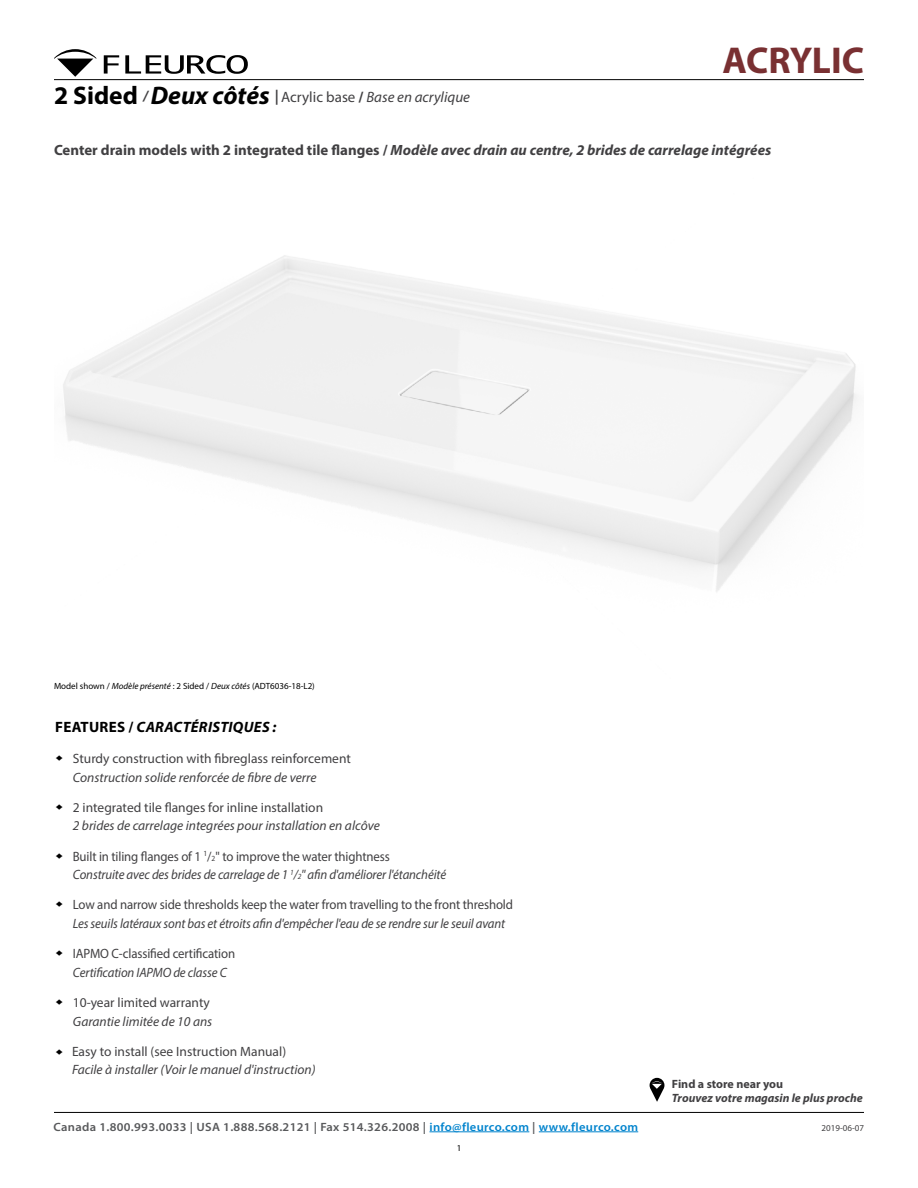
<style>
.page{position:relative;width:918px;height:1188px;background:#fff}
.page>*{position:absolute;margin:0;border:0;box-sizing:border-box;transform-origin:0 0}
.t1{font:700 37.5px "Myriad Pro";letter-spacing:-.01em;color:#793032}
.t2{font:italic 15px "Myriad Pro";color:#414042}
.t3{font:italic 700 15px "Myriad Pro";letter-spacing:.02em;color:#000}
.t4{font:italic 700 14.85px "Myriad Pro";color:#414042}
.t5{font:italic 13.5px/18.8px "Myriad Pro";letter-spacing:-.01em;color:#414042;scale:.95 1}
.t6{font:italic 13.5px "Myriad Pro";letter-spacing:-.01em;color:#414042}
.t7{font:13.5px "Myriad Pro";letter-spacing:-.005em;color:#414042}
.t8{font:13.5px "Myriad Pro";letter-spacing:-.005em;color:#414042;scale:.95 1}
.t9{font:600 12px "Myriad Pro";letter-spacing:.025em;color:#58595b;scale:1.05 1}
.t10{font:italic 700 12px "Myriad Pro";color:#414042}
.t11{font:700 12px "Myriad Pro";color:#414042}
.t12{font:10.8px "Arial";color:#000;scale:1.11 1}
.t13{font:9px "Myriad Pro";color:#000}
.t14{font:9px "Myriad Pro";color:#414042}
.s1{font-weight:700;font-style:normal;font-size:25.5px;color:#000}
.s2{font-weight:700}
.s3{font-weight:700;font-size:25.5px;color:#000}
.s4{font-style:normal}
.s5{font-weight:700;font-style:normal}
.s6{font-style:italic}
.s7{font-style:normal;font-size:7.8px}
.s8{font-size:7.8px}
.s9{color:#0083cd}
</style>
<div class="page">
<hr style="left:54px;top:1112px;width:810px;height:1px;background:#000">
<hr style="left:429px;top:1132px;width:100px;height:1px;background:#0083cd">
<hr style="left:539px;top:1132px;width:99px;height:1px;background:#0083cd">
<hr style="left:54px;top:79px;width:810px;height:1px;background:#000">
<svg style="left:104px;top:55px;width:15px;height:19px"></svg>
<svg style="left:125px;top:55px;width:123px;height:19px"></svg>
<svg style="left:54px;top:49px;width:42px;height:28px"></svg>
<svg style="left:650px;top:1078px;width:14px;height:24px"></svg>
<h1 class="t1" style="left:722px;top:36px;width:143px">ACRYLIC</h1>
<p class="t2" style="left:54px;top:88px;width:418px"><span class="s1">2 Sided</span> <span class="s2">/</span> <span class="s3">Deux côtés</span> <span class="s2">|</span> <span class="s4">Acrylic base</span> <span class="s5">/</span> Base en acrylique</p>
<p class="t4" style="left:54px;top:140px;width:719px"><span class="s4">Center drain models with 2 integrated tile flanges /</span> Modèle avec drain au centre, 2 brides de carrelage intégrées</p>
<p class="t13" style="left:54px;top:680px;width:262px">Model shown / <span class="s6">Modèle présenté</span> : 2 Sided / <span class="s6">Deux côtés</span> (ADT6036-18-L2)</p>
<p class="t3" style="left:55px;top:717px;width:223px"><span class="s4">FEATURES /</span> CARACTÉRISTIQUES :</p>
<p class="t12" style="left:67px;top:755px;width:7px;rotate:90deg">♦</p>
<p class="t7" style="left:73px;top:750px;width:280px">Sturdy construction with fibreglass reinforcement</p>
<p class="t6" style="left:73px;top:769px;width:245px">Construction solide renforcée de fibre de verre</p>
<p class="t7" style="left:73px;top:799px;width:252px">2 integrated tile flanges for inline installation</p>
<p class="t6" style="left:73px;top:818px;width:308px">2 brides de carrelage integrées pour installation en alcôve</p>
<p class="t12" style="left:67px;top:804px;width:7px;rotate:90deg">♦</p>
<p class="t12" style="left:67px;top:853px;width:7px;rotate:90deg">♦</p>
<p class="t5" style="left:73px;top:847px;width:394px"><span class="s4">Built in tiling flanges of 1</span> <sup>1</sup><span class="s4">/</span><span class="s7">2</span><span class="s4">'' to improve the water thightness<br></span>Construite avec des brides de carrelage de 1 <sup>1</sup>/<span class="s8">2</span>'' afin d'améliorer l'étanchéité</p>
<p class="t12" style="left:67px;top:901px;width:7px;rotate:90deg">♦</p>
<p class="t8" style="left:73px;top:896px;width:465px">Low and narrow side thresholds keep the water from travelling to the front threshold</p>
<p class="t5" style="left:73px;top:914px;width:457px">Les seuils latéraux sont bas et étroits afin d'empêcher l'eau de se rendre sur le seuil avant</p>
<p class="t12" style="left:67px;top:950px;width:7px;rotate:90deg">♦</p>
<p class="t8" style="left:73px;top:945px;width:172px">IAPMO C-classified certification</p>
<p class="t5" style="left:73px;top:963px;width:164px">Certification IAPMO de classe C</p>
<p class="t12" style="left:67px;top:999px;width:7px;rotate:90deg">♦</p>
<p class="t7" style="left:73px;top:994px;width:139px">10-year limited warranty</p>
<p class="t6" style="left:73px;top:1013px;width:141px">Garantie limitée de 10 ans</p>
<p class="t12" style="left:67px;top:1049px;width:7px;rotate:90deg">♦</p>
<p class="t7" style="left:72px;top:1043px;width:216px">Easy to install (see Instruction Manual)</p>
<p class="t6" style="left:72px;top:1061px;width:245px">Facile à installer (Voir le manuel d'instruction)</p>
<p class="t11" style="left:672px;top:1076px;width:113px">Find a store near you</p>
<p class="t10" style="left:672px;top:1090px;width:192px">Trouvez votre magasin le plus proche</p>
<p class="t9" style="left:54px;top:1119px;width:558px">Canada 1.800.993.0033 | USA 1.888.568.2121 | Fax 514.326.2008 | <span class="s9">info@fleurco.com</span> | <span class="s9">www.fleurco.com</span></p>
<p class="t14" style="left:822px;top:1122px;width:44px">2019-06-07</p>
<p class="t13" style="left:457px;top:1142px;width:6px">1</p>
</div>
